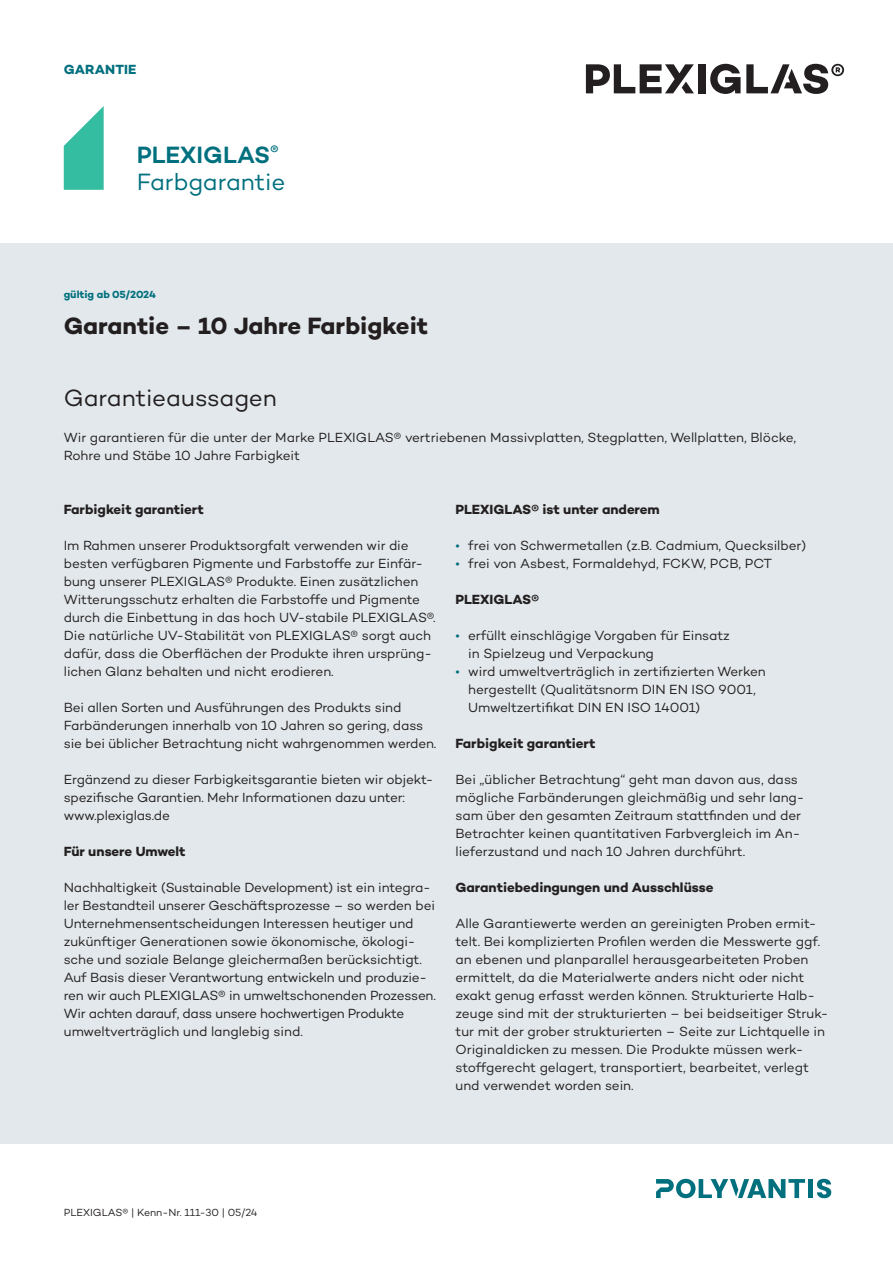
<style>
.page{position:relative;width:893px;height:1263px;background:#fff}
.page>*{position:absolute;margin:0;border:0;box-sizing:border-box;transform-origin:0 0}
.Produktname{font:700 24px "Campton";color:#231f20}
.t1{font:24px/27px "Campton";letter-spacing:-.005em;color:#01707e}
.Headline_3{font:24px "Campton";color:#231f20}
.Fließtext{font:13.5px/18px "Campton";letter-spacing:-.005em;color:#231f20}
.Headline_4___Fließtext{font:13.5px/18px "Campton";letter-spacing:-.015em;color:#231f20}
.Headline_4___Fließtext-2{font:700 13.5px "Campton";color:#231f20}
.t2{font:700 13.5px "Campton";letter-spacing:.01em;color:#01707e}
.t3{font:10.5px "Campton";color:#231f20}
.Fließtext_klein{font:700 10.5px "Campton";color:#01707e}
.s1{font-weight:600}
.s2{color:#01707e}
</style>
<div class="page">
<div style="left:0;top:244px;width:893px;height:900px;background:#e2e8eb"></div>
<svg style="left:656px;top:1179px;width:149px;height:19px"></svg>
<div style="left:808px;top:1179px;width:5px;height:19px;background:#01707e"></div>
<svg style="left:817px;top:1179px;width:14px;height:19px"></svg>
<svg style="left:64px;top:106px;width:40px;height:84px"></svg>
<div style="left:698px;top:64px;width:7px;height:29px;background:#231f20"></div>
<svg style="left:586px;top:64px;width:108px;height:29px"></svg>
<svg style="left:710px;top:64px;width:134px;height:30px"></svg>
<p class="t2" style="left:64px;top:61px;width:74px">GARANTIE</p>
<h1 class="t1" style="left:137px;top:141px;width:150px"><span class="s1">PLEXIGLAS</span><sup>®<br></sup>Farbgarantie</h1>
<p class="Fließtext_klein" style="left:64px;top:288px;width:94px">gültig ab 05/2024</p>
<p class="Produktname" style="left:64px;top:310px;width:366px">Garantie – 10 Jahre Farbigkeit</p>
<p class="Headline_3" style="left:64px;top:383px;width:214px">Garantieaussagen</p>
<p class="Fließtext" style="left:64px;top:428px;width:734px">Wir garantieren für die unter der Marke PLEXIGLAS® vertriebenen Massivplatten, Stegplatten, Wellplatten, Blöcke,<br>Rohre und Stäbe 10 Jahre Farbigkeit</p>
<p class="Headline_4___Fließtext-2" style="left:64px;top:501px;width:141px">Farbigkeit garantiert</p>
<p class="Fließtext" style="left:64px;top:536px;width:373px">Im Rahmen unserer Produktsorgfalt verwenden wir die besten verfügbaren Pigmente und Farbstoffe zur Einfär&shy;bung unserer PLEXIGLAS® Produkte. Einen zusätzlichen Witterungsschutz erhalten die Farbstoffe und Pigmente durch die Einbettung in das hoch UV-stabile PLEXIGLAS®.<br>Die natürliche UV-Stabilität von PLEXIGLAS® sorgt auch dafür, dass die Oberflächen der Produkte ihren ursprüng&shy;lichen Glanz behalten und nicht erodieren.</p>
<p class="Fließtext" style="left:64px;top:698px;width:374px">Bei allen Sorten und Ausführungen des Produkts sind<br>Farbänderungen innerhalb von 10 Jahren so gering, dass sie bei üblicher Betrachtung nicht wahrgenommen werden.</p>
<p class="Fließtext" style="left:64px;top:770px;width:368px">Ergänzend zu dieser Farbigkeitsgarantie bieten wir objekt&shy;spezifische Garantien. Mehr Informationen dazu unter: www.plexiglas.de</p>
<p class="Headline_4___Fließtext-2" style="left:64px;top:843px;width:123px">Für unsere Umwelt</p>
<p class="Headline_4___Fließtext" style="left:64px;top:878px;width:374px">Nachhaltigkeit (Sustainable Development) ist ein integra&shy;ler Bestandteil unserer Geschäftsprozesse – so werden bei Unternehmensentscheidungen Interessen heutiger und zukünftiger Generationen sowie ökonomische, ökologi&shy;sche und soziale Belange gleichermaßen berücksichtigt.<br>Auf Basis dieser Verantwortung entwickeln und produzie&shy;ren wir auch PLEXIGLAS® in umweltschonenden Prozessen.<br>Wir achten darauf, dass unsere hochwertigen Produkte umweltverträglich und langlebig sind.</p>
<p class="Headline_4___Fließtext-2" style="left:455px;top:501px;width:206px">PLEXIGLAS® ist unter anderem</p>
<p class="Fließtext" style="left:455px;top:536px;width:352px"><span class="s2">•</span> frei von Schwermetallen (z.B. Cadmium, Quecksilber)</p>
<p class="Fließtext" style="left:455px;top:554px;width:318px"><span class="s2">•</span> frei von Asbest, Formaldehyd, FCKW, PCB, PCT</p>
<p class="Headline_4___Fließtext-2" style="left:455px;top:591px;width:85px">PLEXIGLAS®</p>
<p class="Fließtext" style="left:468px;top:626px;width:263px;text-indent:-13px"><span class="s2">•</span> erfüllt einschlägige Vorgaben für Einsatz in Spielzeug und Verpackung</p>
<p class="Fließtext" style="left:468px;top:662px;width:299px;text-indent:-13px"><span class="s2">•</span> wird umweltverträglich in zertifizierten Werken hergestellt (Qualitätsnorm DIN EN ISO 9001,<br>Umweltzertifikat DIN EN ISO 14001)</p>
<p class="Headline_4___Fließtext-2" style="left:455px;top:735px;width:141px">Farbigkeit garantiert</p>
<p class="Fließtext" style="left:455px;top:770px;width:350px">Bei „üblicher Betrachtung“ geht man davon aus, dass mögliche Farbänderungen gleichmäßig und sehr lang&shy;sam über den gesamten Zeitraum stattfinden und der Betrachter keinen quantitativen Farbvergleich im An&shy;lieferzustand und nach 10 Jahren durchführt.</p>
<p class="Headline_4___Fließtext-2" style="left:455px;top:879px;width:260px">Garantiebedingungen und Ausschlüsse</p>
<p class="Fließtext" style="left:455px;top:914px;width:375px">Alle Garantiewerte werden an gereinigten Proben ermit&shy;telt. Bei komplizierten Profilen werden die Messwerte ggf. an ebenen und planparallel herausgearbeiteten Proben ermittelt, da die Materialwerte anders nicht oder nicht exakt genug erfasst werden können. Strukturierte Halb&shy;zeuge sind mit der strukturierten – bei beidseitiger Struk&shy;tur mit der grober strukturierten – Seite zur Lichtquelle in Originaldicken zu messen. Die Produkte müssen werk&shy;stoffgerecht gelagert, transportiert, bearbeitet, verlegt und verwendet worden sein.</p>
<p class="t3" style="left:64px;top:1206px;width:195px">PLEXIGLAS® | Kenn-Nr. 111-30 | 05/24</p>
</div>
